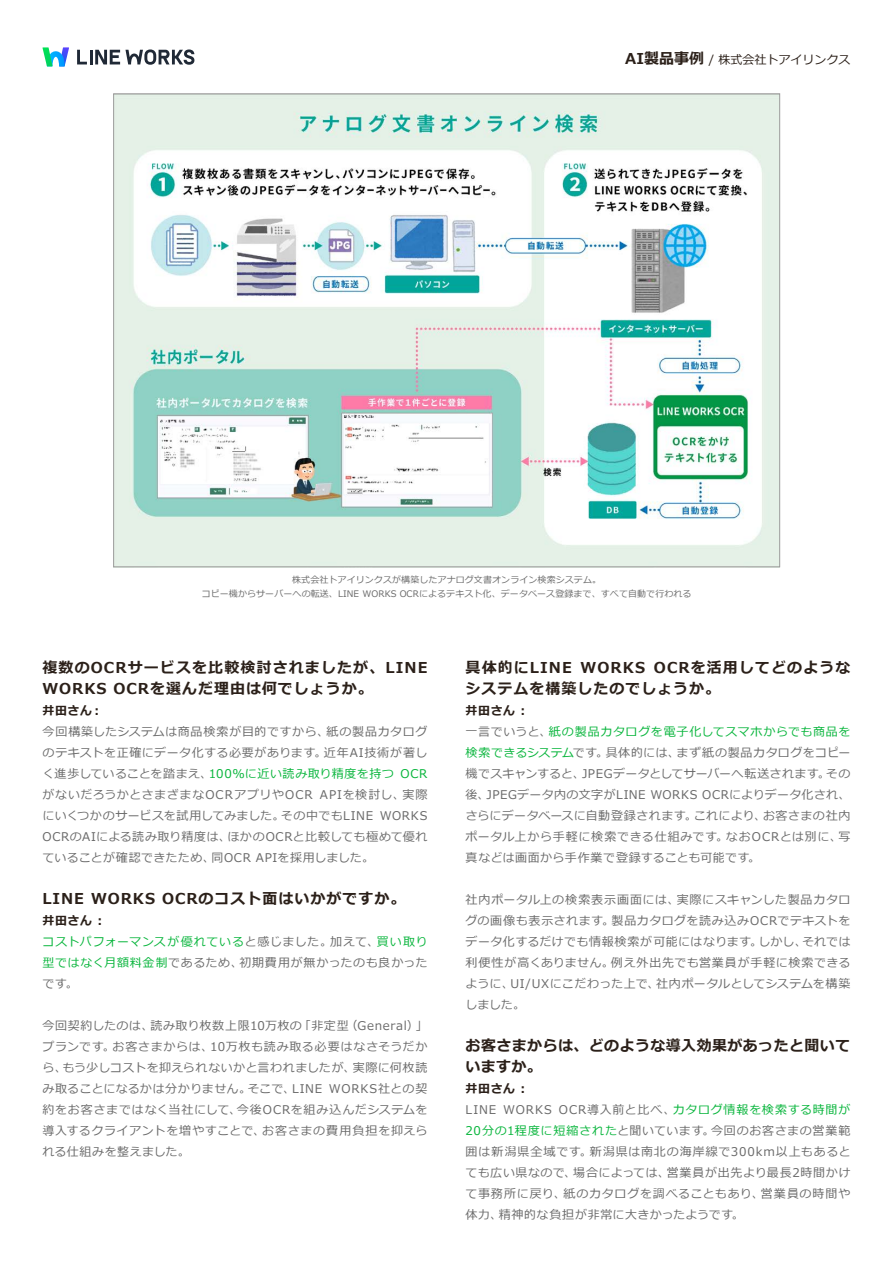
<style>
.page{position:relative;width:893px;height:1263px;background:#fff}
.page>*{position:absolute;margin:0;border:0;box-sizing:border-box;transform-origin:0 0}
.t1{font:700 15px/21px "Meiryo";letter-spacing:.065em;color:#2b2019}
.t2{font:700 15px/21px "Meiryo";letter-spacing:.025em;color:#2b2019}
.t3{font:12px/21px "Meiryo";letter-spacing:.045em;color:#6a6a6a}
.t4{font:12px/21px "Meiryo";letter-spacing:.065em;color:#6a6a6a}
.t5{font:12px/21px "Meiryo";letter-spacing:.025em;color:#6a6a6a}
.t6{font:12px/21px "Meiryo";letter-spacing:.05em;color:#07b53b}
.t7{font:12px/21px "Meiryo";letter-spacing:.02em;color:#6a6a6a}
.t8{font:12px "Meiryo";letter-spacing:.08em;color:#6a6a6a}
.t9{font:700 12px "Meiryo";letter-spacing:.04em;color:#2b2019}
.t10{font:12px "Meiryo";letter-spacing:.005em;color:#6a6a6a}
.t11{font:12px "Meiryo";letter-spacing:.01em;color:#6a6a6a}
.t12{font:12px "Meiryo";letter-spacing:.005em;color:#07b53b}
.t13{font:12px "Meiryo";color:#2b2019}
.t14{font:12px "Meiryo";letter-spacing:.075em;color:#6a6a6a}
.t15{font:12px "Meiryo";letter-spacing:.07em;color:#6a6a6a}
.t16{font:12px "Meiryo";letter-spacing:.015em;color:#6a6a6a}
.t17{font:9px/13.5px "Meiryo";letter-spacing:.01em;color:#6b6b6b;text-align:center}
.s1{color:#07b53b}
.s2{color:#6a6a6a}
</style>
<div class="page">
<svg style="left:42px;top:47px;width:27px;height:19px"></svg>
<svg style="left:77px;top:50px;width:10px;height:14px"></svg>
<hr style="left:90px;top:50px;width:3px;height:14px;background:#202936">
<svg style="left:95px;top:49px;width:99px;height:16px"></svg>
<img style="left:115px;top:96px;width:663px;height:469px">
<p class="t1" style="left:625px;top:49px;width:80px">AI製品事例</p>
<p class="t13" style="left:709px;top:51px;width:143px">/ 株式会社トアイリンクス</p>
<p class="t17" style="left:202px;top:574px;width:491px">株式会社トアイリンクスが構築したアナログ文書オンライン検索システム。<br>コピー機からサーバーへの転送、LINE WORKS OCRによるテキスト化、データベース登録まで、すべて自動で行われる</p>
<p class="t1" style="left:114px;top:658px;width:315px;text-indent:-71px">複数のOCRサービスを比較検討されましたが、LINE<br>OCRを選んだ理由は何でしょうか。</p>
<p class="t1" style="left:43px;top:679px;width:66px">WORKS</p>
<p class="t9" style="left:43px;top:702px;width:62px">井田さん：</p>
<p class="t3" style="left:326px;top:722px;width:102px">紙の製品カタログ</p>
<p class="t3" style="left:324px;top:722px;width:105px;text-indent:-281px">今回構築したシステムは商品検索が目的ですから、<br>近年AI技術が著し</p>
<p class="t3" style="left:43px;top:743px;width:285px">のテキストを正確にデータ化する必要があります。</p>
<p class="t6" style="left:209px;top:764px;width:187px">100%に近い読み取り精度を持つ</p>
<p class="t11" style="left:43px;top:766px;width:171px">く進歩していることを踏まえ、</p>
<p class="t6" style="left:400px;top:764px;width:28px">OCR</p>
<p class="t4" style="left:43px;top:785px;width:272px">がないだろうかとさまざまなOCRアプリやOCR</p>
<p class="t3" style="left:402px;top:785px;width:26px">実際</p>
<p class="t4" style="left:320px;top:785px;width:87px">APIを検討し、</p>
<p class="t7" style="left:227px;top:806px;width:201px;text-indent:-185px">にいくつかのサービスを試用してみました。<br>ほかのOCRと比較しても極めて優れ</p>
<p class="t3" style="left:281px;top:806px;width:94px">その中でもLINE</p>
<p class="t3" style="left:380px;top:806px;width:49px">WORKS</p>
<p class="t3" style="left:211px;top:827px;width:164px;text-indent:-169px">OCRのAIによる読み取り精度は、<br>同OCR APIを採用しました。</p>
<p class="t3" style="left:43px;top:848px;width:174px">ていることが確認できたため、</p>
<p class="t1" style="left:162px;top:889px;width:245px">OCRのコスト面はいかがですか。</p>
<p class="t1" style="left:91px;top:889px;width:66px">WORKS</p>
<p class="t1" style="left:43px;top:889px;width:43px">LINE</p>
<p class="t9" style="left:43px;top:912px;width:61px">井田さん :</p>
<p class="t3" style="left:239px;top:932px;width:189px;text-indent:-197px"><span class="s1">コストパフォーマンスが優れている</span>と感じました。<br>初期費用が無かったのも良かった</p>
<p class="t3" style="left:330px;top:932px;width:51px">加えて、</p>
<p class="t6" style="left:377px;top:932px;width:52px">買い取り</p>
<p class="t6" style="left:43px;top:953px;width:202px">型ではなく月額料金制<span class="s2">であるため、です。</span></p>
<p class="t3" style="left:346px;top:1016px;width:75px">（General(</p>
<p class="t3" style="left:43px;top:1016px;width:112px">今回契約したのは、</p>
<p class="t3" style="left:299px;top:1016px;width:51px">「非定型</p>
<p class="t5" style="left:150px;top:1016px;width:153px">読み取り枚数上限10万枚の</p>
<p class="t3" style="left:415px;top:1016px;width:13px">「</p>
<p class="t3" style="left:43px;top:1037px;width:74px">プランです。</p>
<p class="t3" style="left:210px;top:1037px;width:219px">10万枚も読み取る必要はなさそうだか</p>
<p class="t3" style="left:113px;top:1037px;width:102px">お客さまからは、</p>
<p class="t3" style="left:62px;top:1058px;width:295px">もう少しコストを抑えられないかと言われましたが、</p>
<p class="t3" style="left:353px;top:1058px;width:76px">実際に何枚読</p>
<p class="t3" style="left:43px;top:1058px;width:26px">ら、</p>
<p class="t15" style="left:329px;top:1081px;width:100px">WORKS社との契</p>
<p class="t3" style="left:237px;top:1079px;width:192px;text-indent:-194px">み取ることになるかは分かりません。<br>今後OCRを組み込んだシステムを</p>
<p class="t3" style="left:247px;top:1079px;width:49px">そこで、</p>
<p class="t3" style="left:292px;top:1079px;width:32px">LINE</p>
<p class="t3" style="left:43px;top:1100px;width:200px">約をお客さまではなく当社にして、</p>
<p class="t4" style="left:262px;top:1121px;width:167px">お客さまの費用負担を抑えら</p>
<p class="t3" style="left:43px;top:1121px;width:224px">導入するクライアントを増やすことで、れる仕組みを整えました。</p>
<p class="t1" style="left:654px;top:658px;width:198px">OCRを活用してどのような</p>
<p class="t1" style="left:466px;top:658px;width:256px">具体的にLINE<br>システムを構築したのでしょうか。</p>
<p class="t9" style="left:466px;top:702px;width:61px">井田さん :</p>
<p class="t6" style="left:549px;top:722px;width:303px">紙の製品カタログを電子化してスマホからでも商品を</p>
<p class="t1" style="left:581px;top:658px;width:66px">WORKS</p>
<p class="t3" style="left:466px;top:722px;width:87px">一言でいうと、</p>
<p class="t3" style="left:676px;top:743px;width:175px">まず紙の製品カタログをコピー</p>
<p class="t3" style="left:606px;top:743px;width:76px">具体的には、</p>
<p class="t12" style="left:466px;top:745px;width:144px">検索できるシステム<span class="s2">です。</span></p>
<p class="t3" style="left:582px;top:764px;width:249px">JPEGデータとしてサーバーへ転送されます。</p>
<p class="t5" style="left:487px;top:764px;width:365px;text-indent:-21px">機でスキャンすると、<br>JPEGデータ内の文字がLINE WORKS OCRによりデータ化され、</p>
<p class="t3" style="left:826px;top:764px;width:26px">その</p>
<p class="t3" style="left:466px;top:785px;width:25px">後、</p>
<p class="t5" style="left:466px;top:806px;width:233px">さらにデータベースに自動登録されます。</p>
<p class="t3" style="left:763px;top:806px;width:89px">お客さまの社内</p>
<p class="t3" style="left:694px;top:806px;width:74px">これにより、</p>
<p class="t3" style="left:466px;top:827px;width:296px">ポータル上から手軽に検索できる仕組みです。<br>真などは画面から手作業で登録することも可能です。</p>
<p class="t3" style="left:677px;top:890px;width:175px">実際にスキャンした製品カタロ</p>
<p class="t8" style="left:726px;top:829px;width:117px">なおOCRとは別に、</p>
<p class="t3" style="left:838px;top:827px;width:13px">写</p>
<p class="t3" style="left:612px;top:890px;width:240px;text-indent:-146px">社内ポータル上の検索表示画面には、<br>製品カタログを読み込みOCRでテキストを</p>
<p class="t3" style="left:466px;top:911px;width:150px">グの画像も表示されます。</p>
<p class="t3" style="left:611px;top:932px;width:241px;text-indent:-145px">データ化するだけでも情報検索が可能にはなります。<br>例え外出先でも営業員が手軽に検索できる</p>
<p class="t3" style="left:802px;top:932px;width:50px">それでは</p>
<p class="t3" style="left:759px;top:932px;width:50px">しかし、</p>
<p class="t5" style="left:466px;top:953px;width:150px">利便性が高くありません。</p>
<p class="t10" style="left:656px;top:976px;width:196px">社内ポータルとしてシステムを構築</p>
<p class="t3" style="left:510px;top:974px;width:150px">UI/UXにこだわった上で、</p>
<p class="t3" style="left:466px;top:974px;width:61px">ように、しました。</p>
<p class="t2" style="left:466px;top:1036px;width:386px">お客さまからは、どのような導入効果があったと聞いていますか。</p>
<p class="t9" style="left:466px;top:1080px;width:61px">井田さん :</p>
<p class="t6" style="left:673px;top:1100px;width:179px">カタログ情報を検索する時間が</p>
<p class="t14" style="left:559px;top:1102px;width:118px">OCR導入前と比べ、</p>
<p class="t3" style="left:503px;top:1100px;width:50px">WORKS</p>
<p class="t3" style="left:466px;top:1100px;width:32px">LINE</p>
<p class="t4" style="left:590px;top:1121px;width:262px;text-indent:-124px"><span class="s1">20分の1程度に短縮された</span>と聞いています。<br>新潟県は南北の海岸線で300km以上もあると</p>
<p class="t4" style="left:711px;top:1121px;width:141px">今回のお客さまの営業範</p>
<p class="t8" style="left:466px;top:1144px;width:128px">囲は新潟県全域です。</p>
<p class="t3" style="left:667px;top:1163px;width:185px">営業員が出先より最長2時間かけ</p>
<p class="t16" style="left:573px;top:1165px;width:98px">場合によっては、</p>
<p class="t3" style="left:466px;top:1163px;width:112px">ても広い県なので、</p>
<p class="t3" style="left:563px;top:1184px;width:202px">紙のカタログを調べることもあり、</p>
<p class="t8" style="left:761px;top:1186px;width:91px">営業員の時間や</p>
<p class="t3" style="left:499px;top:1184px;width:246px;text-indent:-33px">て事務所に戻り、<br>精神的な負担が非常に大きかったようです。</p>
<p class="t3" style="left:466px;top:1205px;width:38px">体力、</p>
</div>
